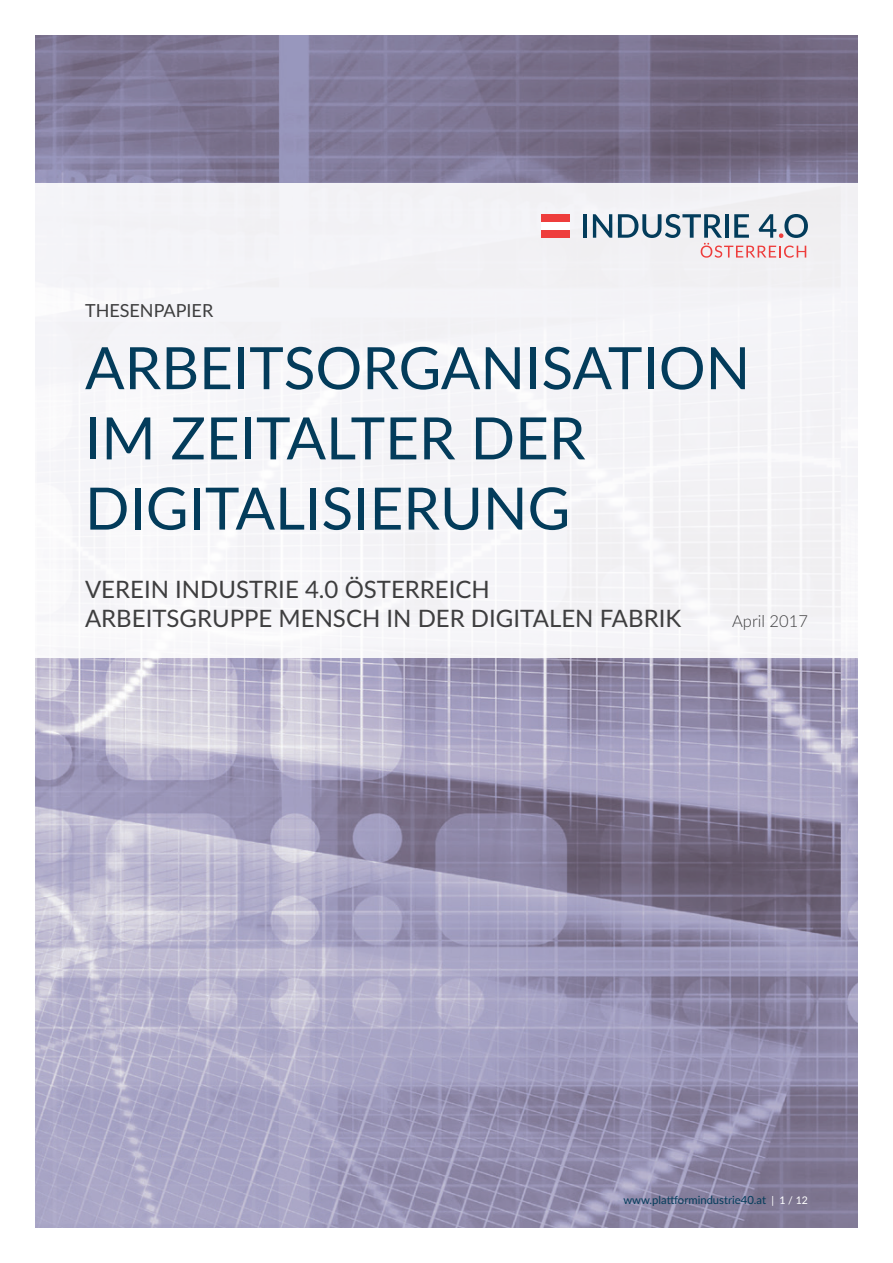
<style>
.page{position:relative;width:893px;height:1263px;background:#fff}
.page>*{position:absolute;margin:0;border:0;box-sizing:border-box;transform-origin:0 0}
.t1{font:58.5px/70.2px "Lato";color:#033c5b}
.t2{font:24px/28.8px "Lato";color:#3e3e3f}
.t3{font:18px "Lato";color:#3e3e3f}
.t4{font:300 16.5px "Lato";color:#3e3e3f}
.t5{font:11.25px "Lato";color:#033c5b}
.s1{font-size:10.5px;color:#fff}
</style>
<div class="page">
<img style="left:35px;top:35px;width:823px;height:1193px">
<div style="left:0;top:183px;width:893px;height:475px;background:#f4f4f8"></div>
<div style="left:0;top:0;width:34px;height:1263px;background:#fff"></div>
<div style="left:859px;top:0;width:34px;height:1263px;background:#fff"></div>
<hr style="left:583px;top:214px;width:4px;height:24px;background:#033c5b">
<svg style="left:593px;top:214px;width:19px;height:24px"></svg>
<svg style="left:618px;top:214px;width:190px;height:44px"></svg>
<div style="left:542px;top:214px;width:28px;height:8px;background:#ee3d3c"></div>
<div style="left:542px;top:230px;width:28px;height:8px;background:#ee3d3c"></div>
<div style="left:542px;top:222px;width:28px;height:8px;background:#fff"></div>
<p class="t3" style="left:85px;top:298px;width:130px">THESENPAPIER</p>
<h1 class="t1" style="left:85px;top:337px;width:667px">ARBEITSORGANISATION<br>IM ZEITALTER DER<br>DIGITALISIERUNG</h1>
<p class="t2" style="left:85px;top:574px;width:598px">VEREIN INDUSTRIE 4.0 ÖSTERREICH<br>ARBEITSGRUPPE MENSCH IN DER DIGITALEN FABRIK</p>
<p class="t4" style="left:732px;top:615px;width:77px">April 2017</p>
<p class="t5" style="left:623px;top:1192px;width:186px">WWW.PLATTFORMINDUSTRIE40.AT <span class="s1">| 1 / 12</span></p>
</div>
